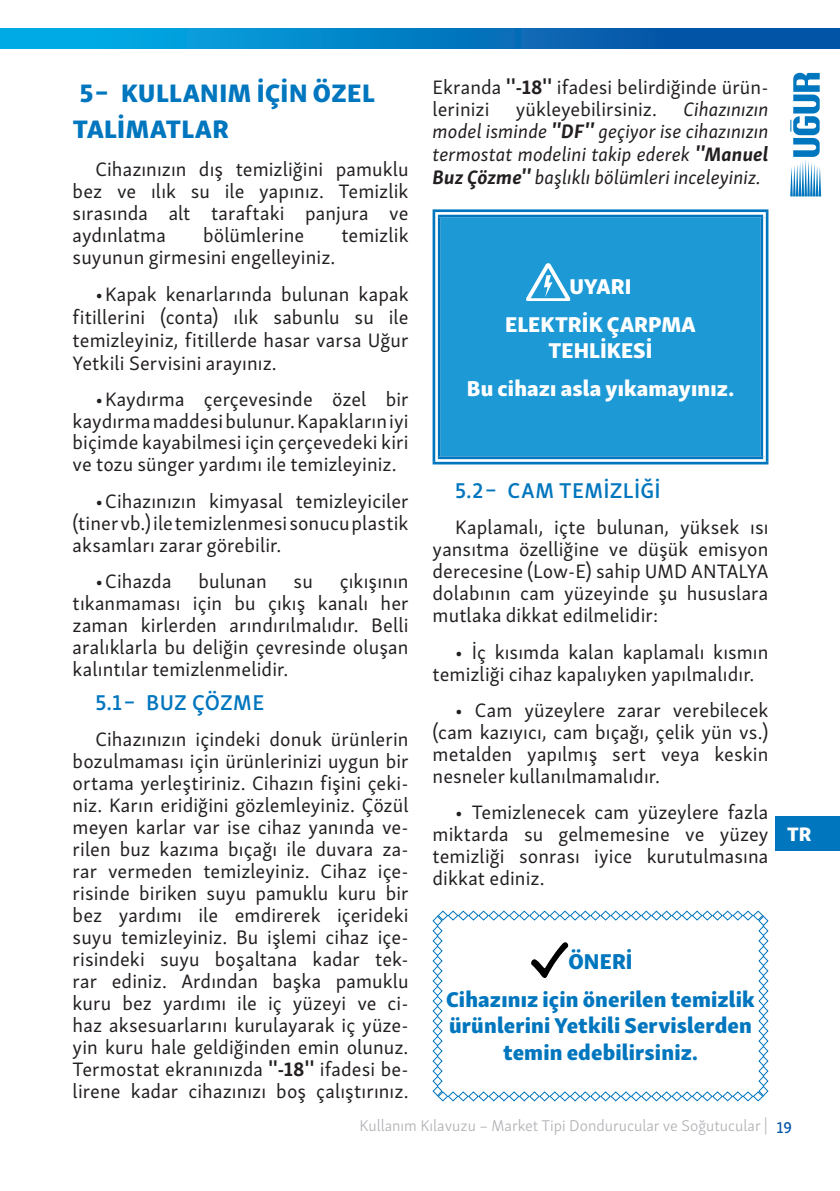
<style>
.page{position:relative;width:840px;height:1191px;background:#fff}
.page>*{position:absolute;margin:0;border:0;box-sizing:border-box;transform-origin:0 0}
.t1{font:26px/36px "Skolar Sans Latn Eb";letter-spacing:.02em;color:#0076be}
.t2{font:22px/37.8px "Skolar Sans Latn Eb";letter-spacing:.005em;color:#0076be;text-align:center}
.t3{font:22px/37.8px "Skolar Sans Latn Eb";letter-spacing:.005em;color:#fff;text-align:center}
.t4{font:600 22px "Skolar Sans Latn";letter-spacing:.02em;color:#0076be}
.t5{font:20px/22px "Skolar Sans Latn";letter-spacing:.005em;color:#231f20;text-align:justify}
.t6{font:italic 20px/22.6px "Skolar Sans Latn";letter-spacing:.005em;color:#231f20;text-align:justify}
.t7{font:20px "Skolar Sans Latn Eb";color:#fff}
.t8{font:300 16px "Skolar Sans Latn";color:#b2b3b7}
.s1{font-weight:700}
.s2{font-family:"Skolar Sans Latn Me";font-weight:400;color:#0154a6}
</style>
<div class="page">
<svg style="left:790px;top:73px;width:30px;height:123px"></svg>
<div style="left:0;top:28px;width:839px;height:20px;background:linear-gradient(to right,#02b3eb,#05469b)"></div>
<div style="left:775px;top:816px;width:64px;height:35px;background:#0076be"></div>
<div style="left:436px;top:213px;width:328px;height:247px;background:#1d99d6"></div>
<svg style="left:435px;top:212px;width:330px;height:5px"></svg>
<svg style="left:435px;top:217px;width:2px;height:239px"></svg>
<svg style="left:762px;top:217px;width:3px;height:239px"></svg>
<svg style="left:435px;top:456px;width:330px;height:6px"></svg>
<hr style="left:432px;top:209px;width:336px;height:3px;background:#0076be">
<hr style="left:437px;top:215px;width:325px;height:2px;background:#0076be">
<hr style="left:432px;top:212px;width:3px;height:250px;background:#0076be">
<hr style="left:437px;top:217px;width:3px;height:239px;background:#0076be">
<hr style="left:760px;top:217px;width:2px;height:239px;background:#0076be">
<hr style="left:765px;top:212px;width:3px;height:250px;background:#0076be">
<hr style="left:437px;top:456px;width:325px;height:3px;background:#0076be">
<hr style="left:432px;top:462px;width:336px;height:2px;background:#0076be">
<svg style="left:432px;top:910px;width:336px;height:192px"></svg>
<svg style="left:526px;top:263px;width:44px;height:37px"></svg>
<h1 class="t1" style="left:73px;top:73px;width:303px">5 – KULLANIM İÇİN ÖZEL<br>TALİMATLAR</h1>
<p class="t5" style="left:73px;top:157px;width:337px;text-indent:23px">Cihazınızın dış temizliğini pamuklu bez ve ılık su ile yapınız. Temizlik sırasında alt taraftaki panjura ve aydınlatma</p>
<p class="t5" style="left:203px;top:223px;width:103px">bölümlerine</p>
<p class="t5" style="left:341px;top:223px;width:69px">temizlik</p>
<p class="t5" style="left:73px;top:245px;width:264px">suyunun girmesini engelleyiniz.</p>
<p class="t5" style="left:73px;top:281px;width:337px;line-height:23px;text-indent:23px">•Kapak kenarlarında bulunan kapak fitillerini (conta) ılık sabunlu su ile temizleyiniz, fitillerde hasar varsa Uğur Yetkili Servisini arayınız.</p>
<p class="t5" style="left:73px;top:387px;width:337px;text-indent:23px">•Kaydırma çerçevesinde özel bir kaydırma maddesi bulunur. Kapakların iyi biçimde kayabilmesi için çerçevedeki kiri ve tozu sünger yardımı ile temizleyiniz.</p>
<p class="t5" style="left:73px;top:488px;width:337px;text-indent:23px">• Cihazınızın kimyasal temizleyiciler (tiner vb.) ile temizlenmesi sonucu plastik aksamları zarar görebilir.</p>
<p class="t5" style="left:95px;top:568px;width:78px">•Cihazda</p>
<p class="t5" style="left:198px;top:568px;width:70px">bulunan</p>
<p class="t5" style="left:293px;top:568px;width:21px">su</p>
<p class="t5" style="left:73px;top:568px;width:337px;text-indent:267px">çıkışının tıkanmaması için bu çıkış kanalı her zaman kirlerden arındırılmalıdır. Belli aralıklarla bu deliğin çevresinde oluşan kalıntılar temizlenmelidir.</p>
<p class="t4" style="left:95px;top:685px;width:170px">5.1 – BUZ ÇÖZME</p>
<p class="t5" style="left:73px;top:727px;width:337px;text-align:left;text-indent:23px">Cihazınızın içindeki donuk ürünlerin bozulmaması için ürünlerinizi uygun bir ortama yerleştiriniz. Cihazın fişini çeki&shy;niz. Karın eridiğini gözlemleyiniz. Çözül meyen karlar var ise cihaz yanında ve&shy;rilen buz kazıma bıçağı ile duvara za&shy;rar vermeden temizleyiniz. Cihaz içe&shy;risinde biriken suyu pamuklu kuru bir bez yardımı ile emdirerek içerideki suyu temizleyiniz. Bu işlemi cihaz içe&shy;risindeki suyu boşaltana kadar tek&shy;rar ediniz. Ardından başka pamuklu kuru bez yardımı ile iç yüzeyi ve ci&shy;haz aksesuarlarını kurulayarak iç yüze&shy;yin kuru hale geldiğinden emin olunuz.<br>Termostat ekranınızda <span class="s1">''-18''</span> ifadesi be&shy;lirene kadar cihazınızı boş çalıştırınız.</p>
<p class="t5" style="left:432px;top:74px;width:337px">Ekranda <span class="s1">''-18''</span> ifadesi belirdiğinde ürün&shy;lerinizi</p>
<p class="t6" style="left:432px;top:96px;width:337px;text-indent:251px">Cihazınızın model isminde <span class="s1">''DF''</span> geçiyor ise cihazınızın termostat modelini takip ederek <span class="s1">''Manuel Buz Çözme''</span> başlıklı bölümleri inceleyiniz.</p>
<p class="t5" style="left:515px;top:96px;width:142px">yükleyebilirsiniz.</p>
<p class="t3" style="left:505px;top:265px;width:192px">UYARI<br>ELEKTRİK ÇARPMA</p>
<p class="t3" style="left:466px;top:330px;width:269px">TEHLİKESİ<br>Bu cihazı asla yıkamayınız.</p>
<p class="t4" style="left:455px;top:473px;width:203px">5.2 – CAM TEMİZLİĞİ</p>
<p class="t5" style="left:432px;top:515px;width:337px;text-indent:23px">Kaplamalı, içte bulunan, yüksek ısı yansıtma özelliğine ve düşük emisyon derecesine (Low-E) sahip UMD ANTALYA dolabının cam yüzeyinde şu hususlara mutlaka dikkat edilmelidir:</p>
<p class="t5" style="left:432px;top:639px;width:337px;text-indent:23px">• İç kısımda kalan kaplamalı kısmın temizliği cihaz kapalıyken yapılmalıdır.</p>
<p class="t5" style="left:432px;top:697px;width:337px;text-indent:23px">• Cam yüzeylere zarar verebilecek (cam kazıyıcı, cam bıçağı, çelik yün vs.) metalden yapılmış sert veya keskin nesneler kullanılmamalıdır.</p>
<p class="t5" style="left:432px;top:799px;width:337px;text-indent:23px">• Temizlenecek cam yüzeylere fazla miktarda su gelmemesine ve yüzey temizliği sonrası iyice kurutulmasına dikkat ediniz.</p>
<p class="t7" style="left:786px;top:817px;width:26px">TR</p>
<p class="t2" style="left:446px;top:940px;width:310px">ÖNERİ<br>Cihazınız için önerilen temizlik</p>
<p class="t2" style="left:449px;top:1010px;width:304px;line-height:26.4px">ürünlerini Yetkili Servislerden temin edebilirsiniz.</p>
<p class="t8" style="left:359px;top:1113px;width:433px">Kullanım Kılavuzu – Market Tipi Dondurucular ve Soğutucular | <span class="s2">19</span></p>
</div>
